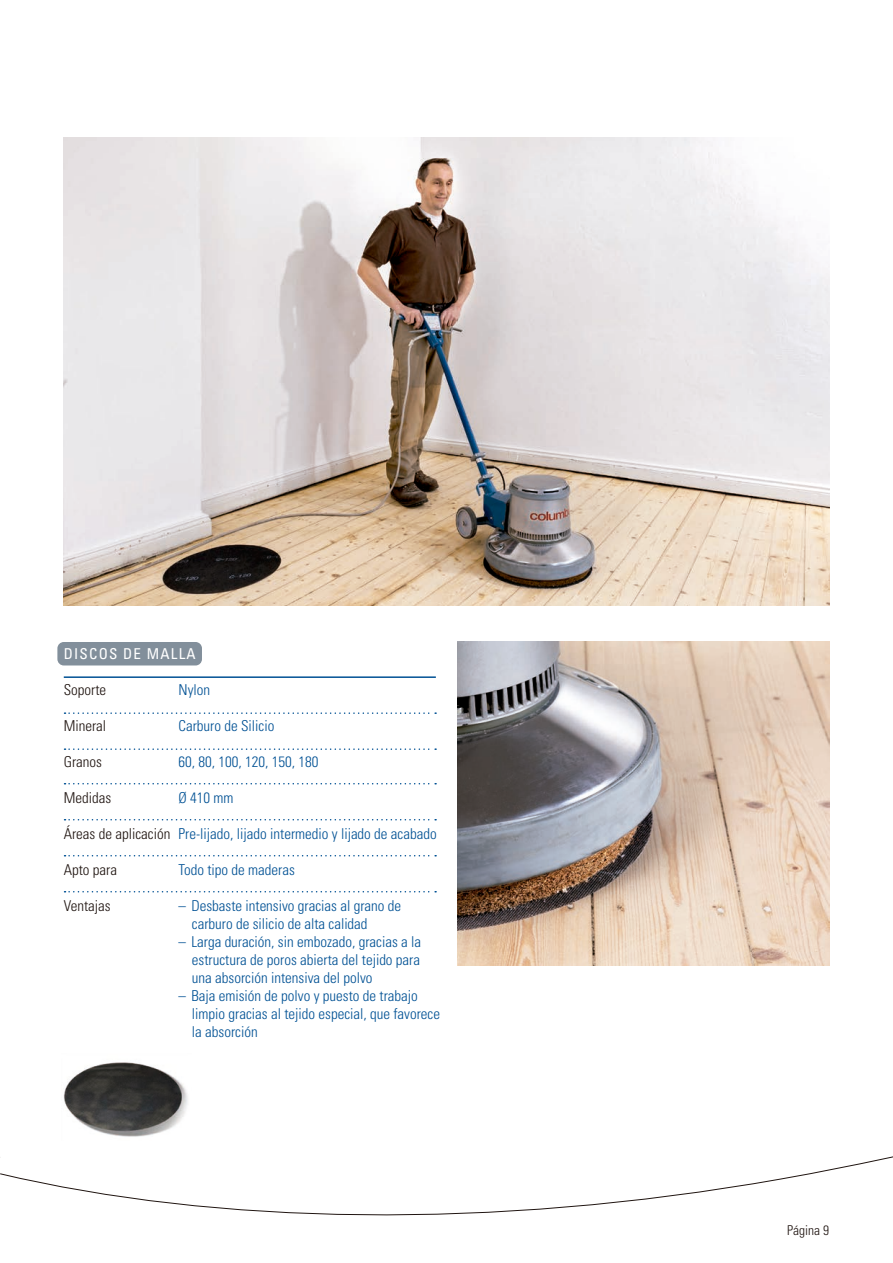
<style>
.page{position:relative;width:893px;height:1263px;background:#fff}
.page>*{position:absolute;margin:0;border:0;box-sizing:border-box;transform-origin:0 0}
.Tabellenzeilen{font:300 condensed 15px "Univers LT Std";color:#005194}
.Tabellenzeilen-2{font:300 condensed 15px "Univers LT Std";color:#1f1410}
.Subline{font:condensed 15px "Univers LT Std";letter-spacing:.08em;color:#fff}
.Paginierung{font:300 condensed 13.5px "Univers LT Std";color:#1f1410}
</style>
<div class="page">
<img style="left:64px;top:137px;width:765px;height:468px">
<img style="left:457px;top:641px;width:372px;height:324px">
<div style="left:57px;top:642px;width:145px;height:23px;background:#828f9b;border-radius:6px"></div>
<hr style="left:64px;top:676px;width:372px;height:2px;background:#005194">
<svg style="left:65px;top:712px;width:371px;height:2px"></svg>
<svg style="left:65px;top:819px;width:371px;height:1px"></svg>
<svg style="left:65px;top:855px;width:371px;height:1px"></svg>
<svg style="left:65px;top:891px;width:371px;height:1px"></svg>
<svg style="left:65px;top:783px;width:371px;height:1px"></svg>
<svg style="left:65px;top:748px;width:371px;height:2px"></svg>
<svg style="left:0;top:1156px;width:893px;height:60px"></svg>
<img style="left:63px;top:1062px;width:125px;height:75px">
<p class="Subline" style="left:64px;top:644px;width:133px">DISCOS DE MALLA</p>
<p class="Tabellenzeilen-2" style="left:64px;top:681px;width:44px">Soporte</p>
<p class="Tabellenzeilen-2" style="left:64px;top:717px;width:44px">Mineral</p>
<p class="Tabellenzeilen-2" style="left:64px;top:753px;width:40px">Granos</p>
<p class="Tabellenzeilen-2" style="left:64px;top:789px;width:49px">Medidas</p>
<p class="Tabellenzeilen-2" style="left:64px;top:825px;width:108px">Áreas de aplicación</p>
<p class="Tabellenzeilen-2" style="left:64px;top:861px;width:55px">Apto para</p>
<p class="Tabellenzeilen-2" style="left:64px;top:897px;width:48px">Ventajas</p>
<p class="Tabellenzeilen" style="left:179px;top:681px;width:33px">Nylon</p>
<p class="Tabellenzeilen" style="left:179px;top:717px;width:97px">Carburo de Silicio</p>
<p class="Tabellenzeilen" style="left:179px;top:753px;width:141px">60, 80, 100, 120, 150, 180</p>
<p class="Tabellenzeilen" style="left:179px;top:789px;width:56px">Ø 410 mm</p>
<p class="Tabellenzeilen" style="left:179px;top:825px;width:260px">Pre-lijado, lijado intermedio y lijado de acabado</p>
<p class="Tabellenzeilen" style="left:179px;top:861px;width:118px">Todo tipo de maderas</p>
<p class="Tabellenzeilen" style="left:179px;top:897px;width:224px">– Desbaste intensivo gracias al grano de</p>
<p class="Tabellenzeilen" style="left:192px;top:915px;width:177px">carburo de silicio de alta calidad</p>
<p class="Tabellenzeilen" style="left:179px;top:933px;width:244px">– Larga duración, sin embozado, gracias a la</p>
<p class="Tabellenzeilen" style="left:192px;top:951px;width:230px">estructura de poros abierta del tejido para</p>
<p class="Tabellenzeilen" style="left:192px;top:969px;width:182px">una absorción intensiva del polvo</p>
<p class="Tabellenzeilen" style="left:179px;top:987px;width:241px">– Baja emisión de polvo y puesto de trabajo</p>
<p class="Tabellenzeilen" style="left:192px;top:1005px;width:250px">limpio gracias al tejido especial, que favorece</p>
<p class="Tabellenzeilen" style="left:192px;top:1023px;width:67px">la absorción</p>
<p class="Paginierung" style="left:787px;top:1222px;width:43px">Página 9</p>
</div>
